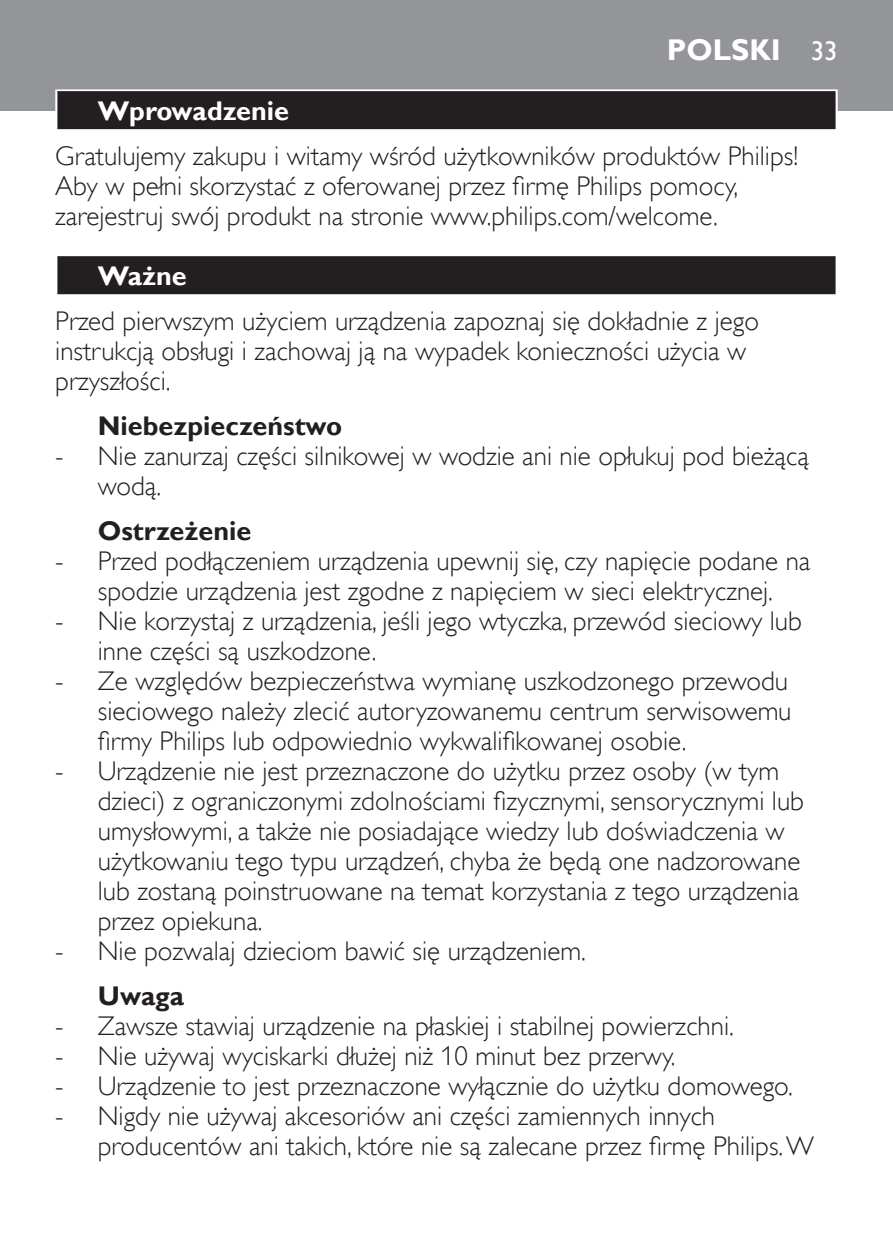
<style>
.page{position:relative;width:893px;height:1259px;background:#fff}
.page>*{position:absolute;margin:0;border:0;box-sizing:border-box;transform-origin:0 0}
.t1{font:700 30px "Gill Sans Alt One WGL";color:#fff}
.t2{font:27px/30px "Gill Sans Alt One WGL Light";color:#231f20}
.t3{font:700 27px "Gill Sans Alt One WGL";color:#231f20}
.t4{font:700 27px "Gill Sans Alt One WGL";color:#fff}
.t5{font:27px "Gill Sans Alt One WGL";color:#fff}
</style>
<div class="page">
<div style="left:0;top:0;width:893px;height:111px;background:#939598"></div>
<div style="left:55px;top:89px;width:783px;height:43px;background:linear-gradient(to right,#dcdbdc,#dcdbdc)"></div>
<div style="left:57px;top:91px;width:779px;height:38px;background:#231f20"></div>
<div style="left:55px;top:254px;width:783px;height:43px;background:linear-gradient(to right,#cecdce,#cecdce)"></div>
<div style="left:57px;top:256px;width:779px;height:38px;background:#231f20"></div>
<p class="t1" style="left:667px;top:29px;width:116px">Polski</p>
<p class="t5" style="left:811px;top:32px;width:28px">33</p>
<p class="t4" style="left:98px;top:92px;width:193px">Wprowadzenie</p>
<p class="t2" style="left:55px;top:141px;width:744px">Gratulujemy zakupu i witamy wśród użytkowników produktów Philips!<br>Aby w pełni skorzystać z oferowanej przez firmę Philips pomocy, zarejestruj swój produkt na stronie www.philips.com/welcome.</p>
<p class="t4" style="left:98px;top:257px;width:90px">Ważne</p>
<p class="t2" style="left:55px;top:306px;width:705px">Przed pierwszym użyciem urządzenia zapoznaj się dokładnie z jego instrukcją obsługi i zachowaj ją na wypadek konieczności użycia w przyszłości.</p>
<p class="t3" style="left:98px;top:407px;width:246px">Niebezpieczeństwo</p>
<p class="t2" style="left:98px;top:441px;width:713px;text-indent:-43px">- Nie zanurzaj części silnikowej w wodzie ani nie opłukuj pod bieżącą wodą.</p>
<p class="t3" style="left:98px;top:512px;width:155px">Ostrzeżenie</p>
<p class="t2" style="left:55px;top:546px;width:757px;text-align:center">- Przed podłączeniem urządzenia upewnij się, czy napięcie podane na spodzie urządzenia jest zgodne z napięciem w sieci elektrycznej.</p>
<p class="t2" style="left:98px;top:606px;width:706px;text-indent:-43px">- Nie korzystaj z urządzenia, jeśli jego wtyczka, przewód sieciowy lub inne części są uszkodzone.</p>
<p class="t2" style="left:98px;top:666px;width:695px;text-indent:-43px">- Ze względów bezpieczeństwa wymianę uszkodzonego przewodu sieciowego należy zlecić autoryzowanemu centrum serwisowemu firmy Philips lub odpowiednio wykwalifikowanej osobie.</p>
<p class="t2" style="left:98px;top:756px;width:708px;text-indent:-43px">- Urządzenie nie jest przeznaczone do użytku przez osoby (w tym dzieci) z ograniczonymi zdolnościami fizycznymi, sensorycznymi lub umysłowymi, a także nie posiadające wiedzy lub doświadczenia w użytkowaniu tego typu urządzeń, chyba że będą one nadzorowane lub zostaną poinstruowane na temat korzystania z tego urządzenia przez opiekuna.</p>
<p class="t2" style="left:55px;top:936px;width:532px">- Nie pozwalaj dzieciom bawić się urządzeniem.</p>
<p class="t3" style="left:98px;top:977px;width:88px">Uwaga</p>
<p class="t2" style="left:55px;top:1011px;width:680px">- Zawsze stawiaj urządzenie na płaskiej i stabilnej powierzchni.</p>
<p class="t2" style="left:55px;top:1041px;width:622px">- Nie używaj wyciskarki dłużej niż 10 minut bez przerwy.</p>
<p class="t2" style="left:55px;top:1071px;width:739px">- Urządzenie to jest przeznaczone wyłącznie do użytku domowego.</p>
<p class="t2" style="left:98px;top:1101px;width:717px;text-indent:-43px">- Nigdy nie używaj akcesoriów ani części zamiennych innych producentów ani takich, które nie są zalecane przez firmę Philips. W</p>
</div>
